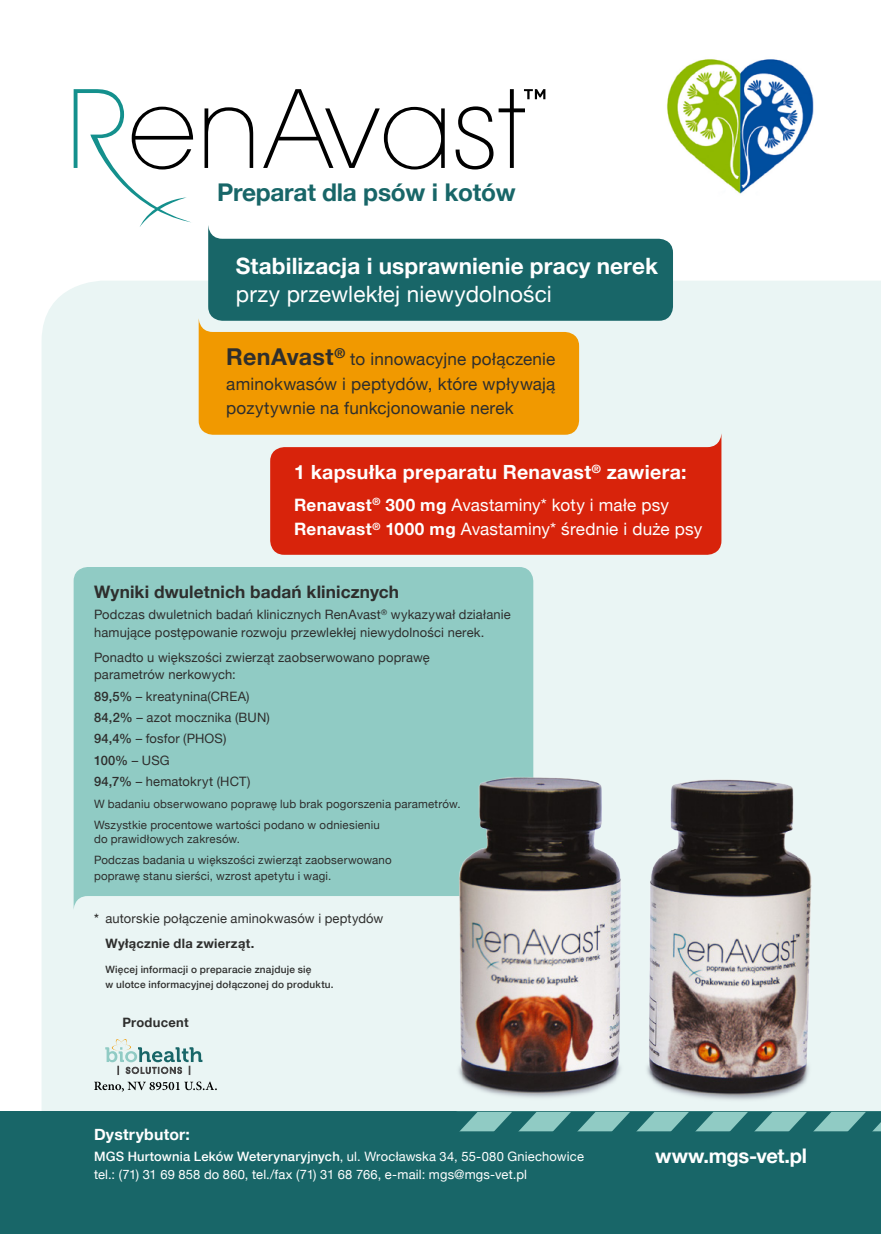
<style>
.page{position:relative;width:881px;height:1234px;background:#fff}
.page>*{position:absolute;margin:0;border:0;box-sizing:border-box;transform-origin:0 0}
.t1{font:700 24.45px "Helvetica Neue";letter-spacing:-.01em;color:#186668}
.t2{font:700 23.25px "Helvetica Neue";letter-spacing:.015em;color:#2e2e2d}
.t3{font:700 22.5px "Helvetica Neue";letter-spacing:.005em;color:#fff}
.t4{font:22.5px "Helvetica Neue";letter-spacing:.01em;color:#fff}
.t5{font:700 20.1px "Helvetica Neue";letter-spacing:-.015em;color:#fff}
.t6{font:700 19.5px "Helvetica Neue";letter-spacing:.015em;color:#fff}
.t7{font:700 17.25px "Helvetica Neue";letter-spacing:.01em;color:#2e2e2d}
.t8{font:17.1px/24.5px "Helvetica Neue";letter-spacing:.01em;color:#2e2e2d;text-align:justify}
.t9{font:17.1px/24.5px "Helvetica Neue";letter-spacing:.01em;color:#fff}
.t10{font:700 15.75px "Helvetica Neue";letter-spacing:.015em;color:#fff}
.t11{font:12.9px/21.3px "Helvetica Neue";letter-spacing:.01em;color:#2e2e2d}
.t12{font:12.9px/17.2px "Helvetica Neue";letter-spacing:.015em;color:#fff}
.t13{font:700 12.9px "Helvetica Neue";letter-spacing:.02em;color:#2e2e2d}
.t14{font:11.55px/20.4px "Helvetica Neue";letter-spacing:.015em;color:#2e2e2d}
.t15{font:500 10.05px/14.4px "Helvetica Neue";letter-spacing:.02em;color:#2e2e2d}
.s1{font-weight:700}
.s2{font-weight:500}
</style>
<div class="page">
<div style="left:42px;top:280px;width:838px;height:831px;background:#eaf5f4"></div>
<img style="left:667px;top:59px;width:147px;height:135px">
<svg style="left:204px;top:107px;width:49px;height:61px"></svg>
<svg style="left:263px;top:89px;width:181px;height:80px"></svg>
<svg style="left:455px;top:89px;width:90px;height:80px"></svg>
<svg style="left:74px;top:89px;width:119px;height:138px"></svg>
<svg style="left:208px;top:225px;width:464px;height:96px;background:#3a7c7e"></svg>
<svg style="left:198px;top:318px;width:381px;height:116px;background:#eba11b"></svg>
<div style="left:74px;top:567px;width:459px;height:343px;background:#90cbc4"></div>
<svg style="left:270px;top:433px;width:451px;height:121px;background:#da3a24"></svg>
<div style="left:0;top:1111px;width:880px;height:122px;background:#186668"></div>
<img style="left:408px;top:740px;width:470px;height:371px">
<svg style="left:457px;top:1111px;width:423px;height:21px"></svg>
<svg style="left:105px;top:1038px;width:97px;height:36px;background:#c0d4d3"></svg>
<svg style="left:94px;top:1081px;width:123px;height:10px"></svg>
<h1 class="t1" style="left:217px;top:171px;width:300px">Preparat dla psów i kotów</h1>
<h3 class="t3" style="left:236px;top:245px;width:423px">Stabilizacja i usprawnienie pracy nerek</h3>
<h3 class="t4" style="left:236px;top:275px;width:317px">przy przewlekłej niewydolności</h3>
<h2 class="t2" style="left:226px;top:336px;width:120px">RenAvast<sup>®</sup></h2>
<h3 class="t8" style="left:226px;top:346px;width:330px;text-indent:124px">to innowacyjne połączenie aminokwasów i peptydów, które wpływają pozytywnie na funkcjonowanie nerek</h3>
<h3 class="t6" style="left:294px;top:454px;width:394px">1 kapsułka preparatu Renavast<sup>®</sup> zawiera:</h3>
<h3 class="t9" style="left:294px;top:491px;width:409px"><span class="s1">Renavast</span><sup>®</sup> <span class="s1">300 mg</span> Avastaminy* koty i małe psy<br><span class="s1">Renavast</span><sup>®</sup> <span class="s1">1000 mg</span> Avastaminy* średnie i duże psy</h3>
<h3 class="t7" style="left:94px;top:576px;width:306px">Wyniki dwuletnich badań klinicznych</h3>
<p class="t11" style="left:94px;top:605px;width:418px;line-height:17.2px">Podczas dwuletnich badań klinicznych RenAvast<sup>®</sup> wykazywał działanie hamujące postępowanie rozwoju przewlekłej niewydolności nerek.</p>
<p class="t11" style="left:94px;top:647px;width:337px;line-height:17.2px">Ponadto u większości zwierząt zaobserwowano poprawę parametrów nerkowych:</p>
<p class="t11" style="left:94px;top:684px;width:177px"><span class="s2">89,5%</span> – kreatynina(CREA)<br><span class="s2">84,2%</span> – azot mocznika (BUN)<br><span class="s2">94,4%</span> – fosfor (PHOS)<br><span class="s2">100%</span> – USG<br><span class="s2">94,7%</span> – hematokryt (HCT)</p>
<p class="t14" style="left:94px;top:793px;width:368px">W badaniu obserwowano poprawę lub brak pogorszenia parametrów.<br>Wszystkie procentowe wartości podano w odniesieniu</p>
<p class="t14" style="left:94px;top:827px;width:299px">do prawidłowych zakresów.<br>Podczas badania u większości zwierząt zaobserwowano</p>
<p class="t14" style="left:94px;top:864px;width:239px">poprawę stanu sierści, wzrost apetytu i wagi.</p>
<p class="t11" style="left:105px;top:904px;width:279px;line-height:25.3px;text-indent:-11px"><span class="s2">*</span> autorskie połączenie aminokwasów i peptydów<br><span class="s1">Wyłącznie dla zwierząt.</span></p>
<p class="t15" style="left:105px;top:961px;width:229px">Więcej informacji o preparacie znajduje się<br>w ulotce informacyjnej dołączonej do produktu.</p>
<p class="t13" style="left:122px;top:1010px;width:68px">Producent</p>
<p class="t10" style="left:94px;top:1119px;width:97px">Dystrybutor:</p>
<p class="t12" style="left:94px;top:1146px;width:491px"><span class="s2">MGS Hurtownia Leków Weterynaryjnych</span>, ul. Wrocławska 34, 55-080 Gniechowice tel.: (71) 31 69 858 do 860, tel./fax (71) 31 68 766, e-mail: mgs@mgs-vet.pl</p>
<h3 class="t5" style="left:654px;top:1136px;width:153px">www.mgs-vet.pl</h3>
</div>
